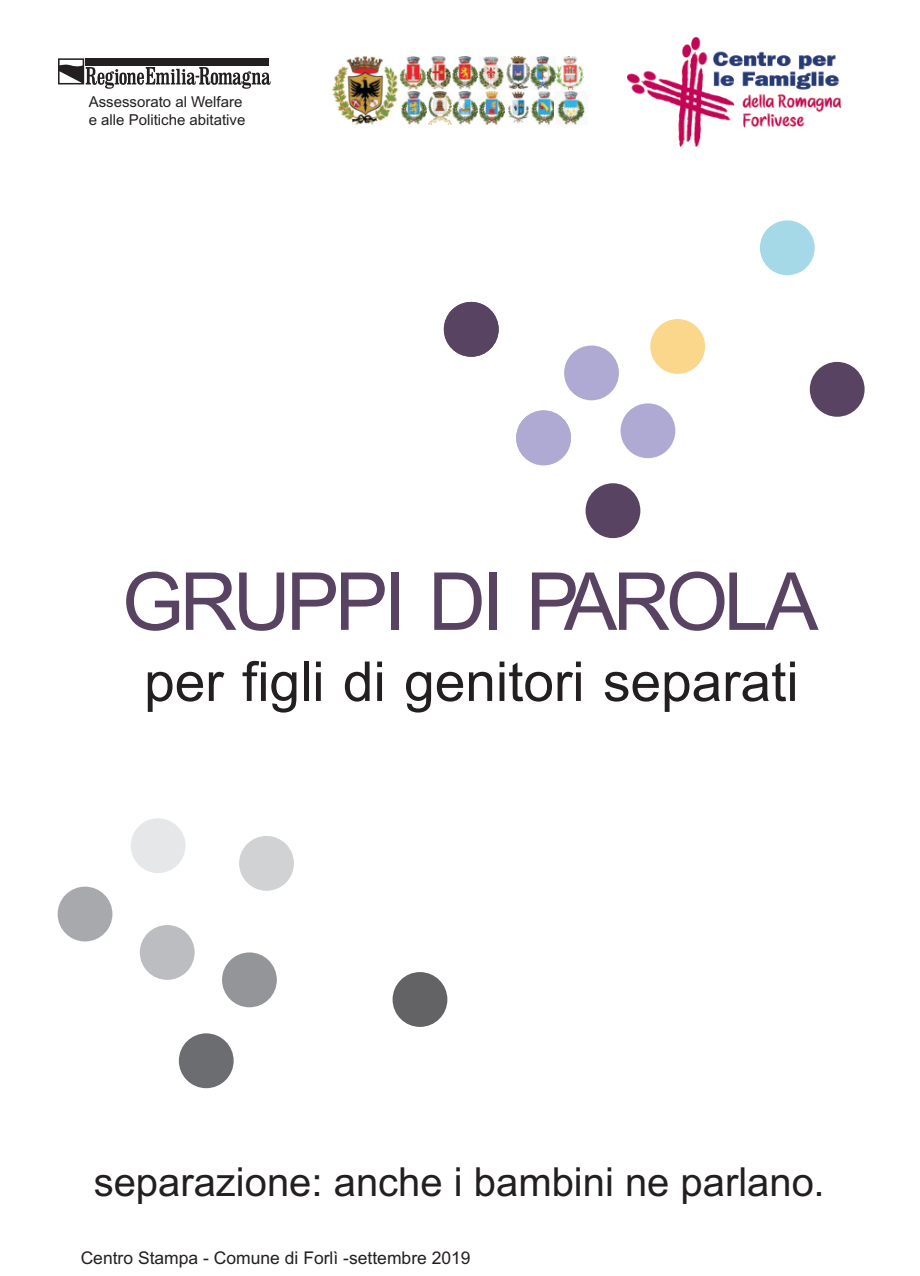
<style>
.page{position:relative;width:920px;height:1276px;background:#fff}
.page>*{position:absolute;margin:0;border:0;box-sizing:border-box;transform-origin:0 0}
.t1{font:80px "Arial";letter-spacing:-.055em;color:#584362}
.t2{font:55px "Arial";color:#231f20}
.t3{font:40px "Arial";color:#231f20}
.t4{font:17.5px "Arial";color:#231f20}
.t5{font:15px/18px "Arial";color:#231f20}
</style>
<div class="page">
<svg style="left:58px;top:58px;width:213px;height:31px"></svg>
<div style="left:444px;top:302px;width:55px;height:54px;background:#584362;border-radius:50%"></div>
<div style="left:810px;top:362px;width:55px;height:54px;background:#584362;border-radius:50%"></div>
<div style="left:586px;top:483px;width:54px;height:55px;background:#584362;border-radius:50%"></div>
<div style="left:516px;top:410px;width:55px;height:55px;background:#afaad3;border-radius:50%"></div>
<div style="left:621px;top:403px;width:54px;height:55px;background:#afaad3;border-radius:50%"></div>
<div style="left:564px;top:345px;width:55px;height:55px;background:#afaad3;border-radius:50%"></div>
<div style="left:650px;top:319px;width:55px;height:55px;background:#fbd78b;border-radius:50%"></div>
<div style="left:760px;top:220px;width:55px;height:55px;background:#a5d9e8;border-radius:50%"></div>
<div style="left:239px;top:835px;width:55px;height:55px;background:#d1d2d4;border-radius:50%"></div>
<div style="left:131px;top:818px;width:55px;height:54px;background:#e6e7e9;border-radius:50%"></div>
<div style="left:140px;top:924px;width:55px;height:55px;background:#bcbdc0;border-radius:50%"></div>
<div style="left:222px;top:952px;width:55px;height:55px;background:#939598;border-radius:50%"></div>
<div style="left:179px;top:1033px;width:55px;height:54px;background:#6c6d70;border-radius:50%"></div>
<div style="left:393px;top:971px;width:54px;height:55px;background:#636366;border-radius:50%"></div>
<div style="left:58px;top:886px;width:54px;height:55px;background:#a8a9ad;border-radius:50%"></div>
<img style="left:530px;top:56px;width:26px;height:33px">
<img style="left:331px;top:56px;width:69px;height:70px">
<img style="left:400px;top:56px;width:50px;height:33px">
<img style="left:428px;top:91px;width:23px;height:33px">
<img style="left:477px;top:56px;width:27px;height:33px">
<img style="left:452px;top:56px;width:25px;height:33px">
<img style="left:453px;top:91px;width:52px;height:33px">
<img style="left:506px;top:56px;width:24px;height:33px">
<img style="left:508px;top:91px;width:21px;height:33px">
<img style="left:531px;top:91px;width:23px;height:33px">
<img style="left:556px;top:56px;width:28px;height:33px">
<img style="left:557px;top:91px;width:28px;height:33px">
<img style="left:401px;top:91px;width:25px;height:33px">
<img style="left:627px;top:37px;width:213px;height:110px">
<p class="t5" style="left:89px;top:94px;width:158px">Assessorato al Welfare e alle Politiche abitative</p>
<h1 class="t1" style="left:122px;top:571px;width:698px">GRUPPI DI PAROLA</h1>
<h2 class="t2" style="left:144px;top:660px;width:656px">per figli di genitori separati</h2>
<h3 class="t3" style="left:94px;top:1166px;width:732px">separazione: anche i bambini ne parlano.</h3>
<p class="t4" style="left:81px;top:1250px;width:392px">Centro Stampa - Comune di Forlì -settembre 2019</p>
</div>
